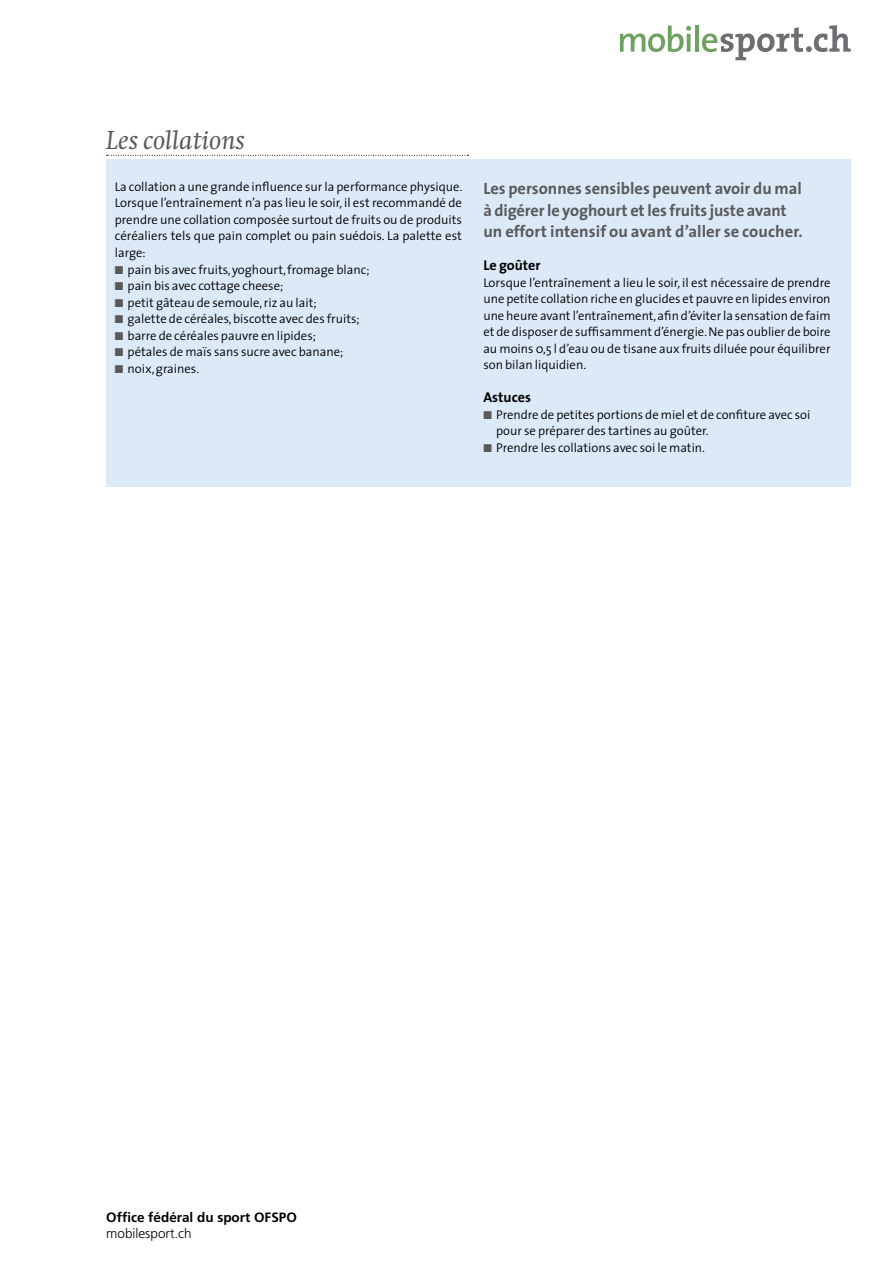
<style>
.page{position:relative;width:893px;height:1263px;background:#fff}
.page>*{position:absolute;margin:0;border:0;box-sizing:border-box;transform-origin:0 0}
.Titelchen_Dossier{font:italic 27px "Swift";color:#58595b}
.t1{font:700 16.5px/21.8px "The Sans";color:#58595b}
.Zwischentitel{font:700 14.25px "The Sans";color:#000}
.t2{font:700 13.5px "Frutiger LT";color:#000}
.t3{font:300 13.5px "Frutiger LT";color:#000}
.fr_Sans_plain__Grund{font:300 12.75px/16.5px "The Sans";color:#000;text-align:justify}
.d_Sans_plain__Grund{font:300 12.75px/16.5px "The Sans";color:#000;text-align:justify}
.s1{color:#58595b}
</style>
<div class="page">
<svg style="left:620px;top:26px;width:71px;height:26px"></svg>
<hr style="left:695px;top:26px;width:4px;height:26px;background:#6fa162">
<svg style="left:702px;top:26px;width:148px;height:34px"></svg>
<div style="left:106px;top:160px;width:744px;height:327px;background:#dceaf8"></div>
<svg style="left:107px;top:155px;width:361px;height:1px"></svg>
<p class="Titelchen_Dossier" style="left:106px;top:125px;width:140px">Les collations</p>
<p class="fr_Sans_plain__Grund" style="left:115px;top:179px;width:349px">La collation a une grande infl uence sur la performance physique.<br>Lorsque l’entraînement n’a pas lieu le soir, il est recommandé de prendre une collation composée surtout de fruits ou de produits céréaliers tels que pain complet ou pain suédois. La palette est large:</p>
<p class="fr_Sans_plain__Grund" style="left:115px;top:261px;width:256px"><span class="s1">■</span> pain bis avec fruits, yoghourt, fromage blanc;</p>
<p class="fr_Sans_plain__Grund" style="left:115px;top:278px;width:170px"><span class="s1">■</span> pain bis avec cottage cheese;</p>
<p class="fr_Sans_plain__Grund" style="left:115px;top:294px;width:203px"><span class="s1">■</span> petit gâteau de semoule, riz au lait;</p>
<p class="fr_Sans_plain__Grund" style="left:115px;top:311px;width:246px"><span class="s1">■</span> galette de céréales, biscotte avec des fruits;</p>
<p class="fr_Sans_plain__Grund" style="left:115px;top:327px;width:203px"><span class="s1">■</span> barre de céréales pauvre en lipides;</p>
<p class="fr_Sans_plain__Grund" style="left:115px;top:344px;width:230px"><span class="s1">■</span> pétales de maïs sans sucre avec banane;</p>
<p class="fr_Sans_plain__Grund" style="left:115px;top:360px;width:86px"><span class="s1">■</span> noix, graines.</p>
<p class="t1" style="left:483px;top:177px;width:321px">Les personnes sensibles peuvent avoir du mal à digérer le yoghourt et les fruits juste avant un effort intensif ou avant d’aller se coucher.</p>
<p class="Zwischentitel" style="left:483px;top:256px;width:59px">Le goûter</p>
<p class="d_Sans_plain__Grund" style="left:483px;top:274px;width:349px">Lorsque l’entraînement a lieu le soir, il est nécessaire de prendre une petite collation riche en glucides et pauvre en lipides environ une heure avant l’entraînement, afin d’éviter la sensation de faim et de disposer de suffisamment d’énergie. Ne pas oublier de boire au moins 0,5 l d’eau ou de tisane aux fruits diluée pour équilibrer son bilan liquidien.</p>
<p class="Zwischentitel" style="left:483px;top:388px;width:49px">Astuces</p>
<p class="fr_Sans_plain__Grund" style="left:496px;top:406px;width:316px;text-indent:-13px"><span class="s1">■</span> Prendre de petites portions de miel et de confiture avec soi pour se préparer des tartines au goûter.</p>
<p class="fr_Sans_plain__Grund" style="left:483px;top:439px;width:223px"><span class="s1">■</span> Prendre les collations avec soi le matin.</p>
<p class="t2" style="left:106px;top:1209px;width:192px">Office fédéral du sport OFSPO</p>
<p class="t3" style="left:106px;top:1225px;width:87px">mobilesport.ch</p>
</div>
